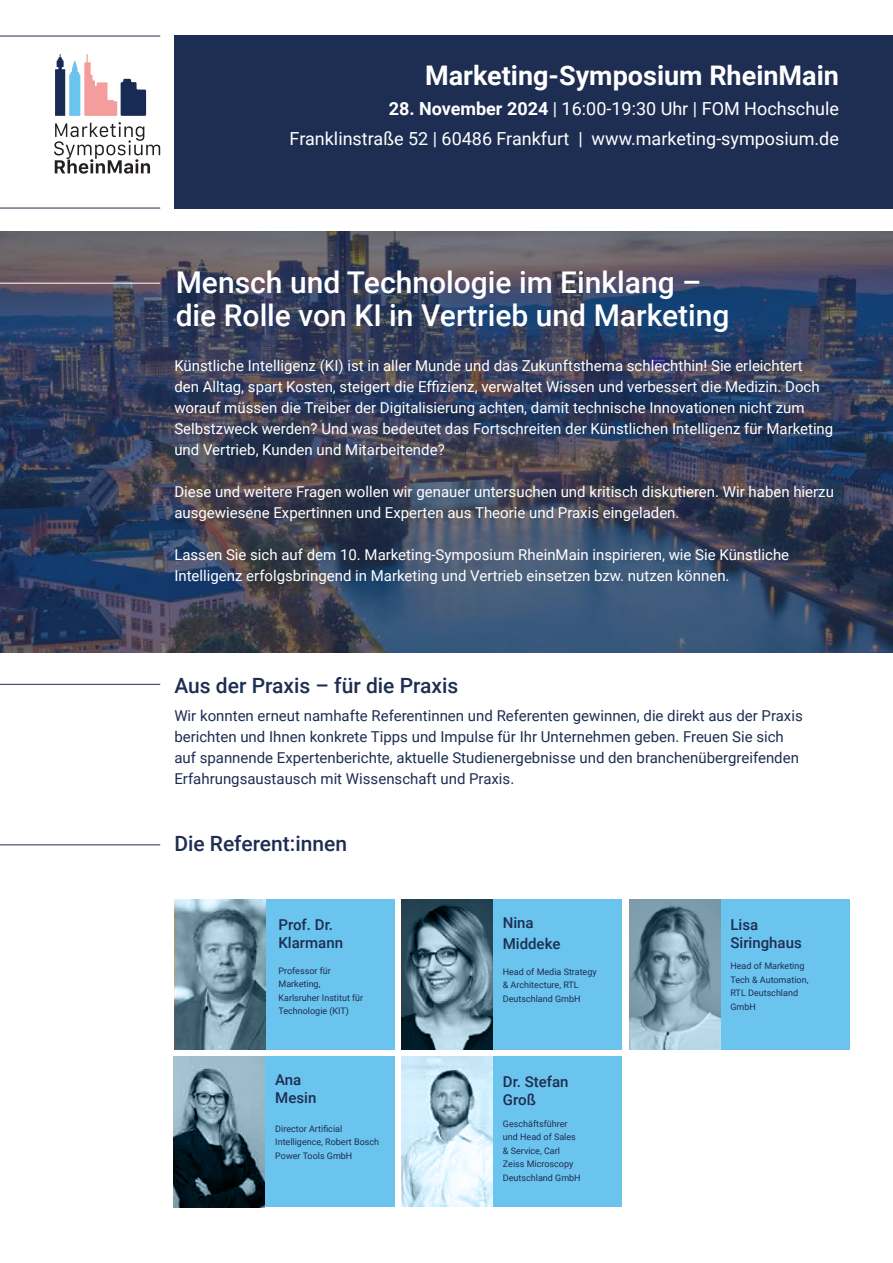
<style>
.page{position:relative;width:893px;height:1263px;background:#fff}
.page>*{position:absolute;margin:0;border:0;box-sizing:border-box;transform-origin:0 0}
.t1{font:500 30px/33px "Roboto";color:#fff}
.t2{font:700 27px "Roboto";color:#fff}
.t3{font:500 21px "Roboto";color:#1e2d52}
.t4{font:18px/30px "Roboto";color:#fff;text-align:right}
.t5{font:15px/21px "Roboto";color:#fff}
.t6{font:15px/21px "Roboto";color:#1e2d52}
.t7{font:500 15px/18px "Roboto";color:#1e2d52}
.t8{font:9px/13.5px "Roboto";color:#1e2d52}
.s1{font-weight:700}
</style>
<div class="page">
<div style="left:402px;top:1057px;width:220px;height:150px;background:#6bc4ed"></div>
<div style="left:174px;top:1056px;width:220px;height:151px;background:#6bc4ed"></div>
<svg style="left:54px;top:122px;width:106px;height:52px"></svg>
<svg style="left:55px;top:54px;width:91px;height:62px"></svg>
<div style="left:174px;top:35px;width:719px;height:174px;background:#1e2d52"></div>
<hr style="left:0;top:36px;width:160px;height:1px;background:#1e2d52">
<hr style="left:0;top:208px;width:160px;height:1px;background:#1e2d52">
<svg style="left:0;top:232px;width:893px;height:421px;background:#3a455e"></svg>
<hr style="left:0;top:684px;width:160px;height:1px;background:#1e2d52">
<hr style="left:0;top:283px;width:160px;height:1px;background:#fff">
<hr style="left:0;top:844px;width:160px;height:1px;background:#1e2d52">
<div style="left:175px;top:899px;width:220px;height:150px;background:#6bc4ed"></div>
<svg style="left:175px;top:899px;width:90px;height:150px;background:#70909f"></svg>
<svg style="left:402px;top:1057px;width:90px;height:150px;background:#c7e0ec"></svg>
<svg style="left:174px;top:1056px;width:91px;height:151px;background:#526c79"></svg>
<div style="left:629px;top:899px;width:221px;height:151px;background:#6bc4ed"></div>
<div style="left:402px;top:899px;width:220px;height:151px;background:#6bc4ed"></div>
<svg style="left:630px;top:899px;width:90px;height:151px;background:#7d9dac"></svg>
<svg style="left:402px;top:899px;width:91px;height:150px;background:#547382"></svg>
<h2 class="t2" style="left:425px;top:56px;width:415px">Marketing-Symposium RheinMain</h2>
<p class="t4" style="left:290px;top:93px;width:551px"><span class="s1">28. November 2024</span> | 16:00-19:30 Uhr | FOM Hochschule<br>Franklinstraße 52 | 60486 Frankfurt | www.marketing-symposium.de</p>
<h1 class="t1" style="left:176px;top:264px;width:555px">Mensch und Technologie im Einklang – die Rolle von KI in Vertrieb und Marketing</h1>
<p class="t5" style="left:174px;top:354px;width:660px">Künstliche Intelligenz (KI) ist in aller Munde und das Zukunftsthema schlechthin! Sie erleichtert<br>den Alltag, spart Kosten, steigert die Effizienz, verwaltet Wissen und verbessert die Medizin. Doch worauf müssen die Treiber der Digitalisierung achten, damit technische Innovationen nicht zum Selbstzweck werden? Und was bedeutet das Fortschreiten der Künstlichen Intelligenz für Marketing und Vertrieb, Kunden und Mitarbeitende?</p>
<p class="t5" style="left:174px;top:480px;width:661px">Diese und weitere Fragen wollen wir genauer untersuchen und kritisch diskutieren. Wir haben hierzu ausgewiesene Expertinnen und Experten aus Theorie und Praxis eingeladen.</p>
<p class="t5" style="left:174px;top:543px;width:616px">Lassen Sie sich auf dem 10. Marketing-Symposium RheinMain inspirieren, wie Sie Künstliche<br>Intelligenz erfolgsbringend in Marketing und Vertrieb einsetzen bzw. nutzen können.</p>
<h3 class="t3" style="left:174px;top:671px;width:286px">Aus der Praxis – für die Praxis</h3>
<p class="t6" style="left:174px;top:705px;width:630px">Wir konnten erneut namhafte Referentinnen und Referenten gewinnen, die direkt aus der Praxis berichten und Ihnen konkrete Tipps und Impulse für Ihr Unternehmen geben. Freuen Sie sich auf spannende Expertenberichte, aktuelle Studienergebnisse und den branchenübergreifenden Erfahrungsaustausch mit Wissenschaft und Praxis.</p>
<h3 class="t3" style="left:174px;top:829px;width:174px">Die Referent:innen</h3>
<p class="t7" style="left:278px;top:915px;width:66px">Prof. Dr.<br>Klarmann</p>
<p class="t8" style="left:278px;top:963px;width:86px">Professor für<br>Marketing,<br>Karlsruher Institut für<br>Technologie (KIT)</p>
<p class="t7" style="left:275px;top:1070px;width:43px">Ana<br>Mesin</p>
<p class="t8" style="left:275px;top:1122px;width:105px">Director Artificial<br>Intelligence, Robert Bosch<br>Power Tools GmbH</p>
<p class="t7" style="left:503px;top:911px;width:59px;line-height:21px">Nina<br>Middeke</p>
<p class="t8" style="left:503px;top:964px;width:95px">Head of Media Strategy &amp; Architecture, RTL<br>Deutschland GmbH</p>
<p class="t7" style="left:503px;top:1072px;width:67px">Dr. Stefan<br>Groß</p>
<p class="t8" style="left:503px;top:1116px;width:79px">Geschäftsführer und Head of Sales &amp; Service, Carl<br>Zeiss Microscopy<br>Deutschland GmbH</p>
<p class="t7" style="left:730px;top:915px;width:73px">Lisa<br>Siringhaus</p>
<p class="t8" style="left:730px;top:959px;width:79px">Head of Marketing<br>Tech &amp; Automation,<br>RTL Deutschland<br>GmbH</p>
</div>
